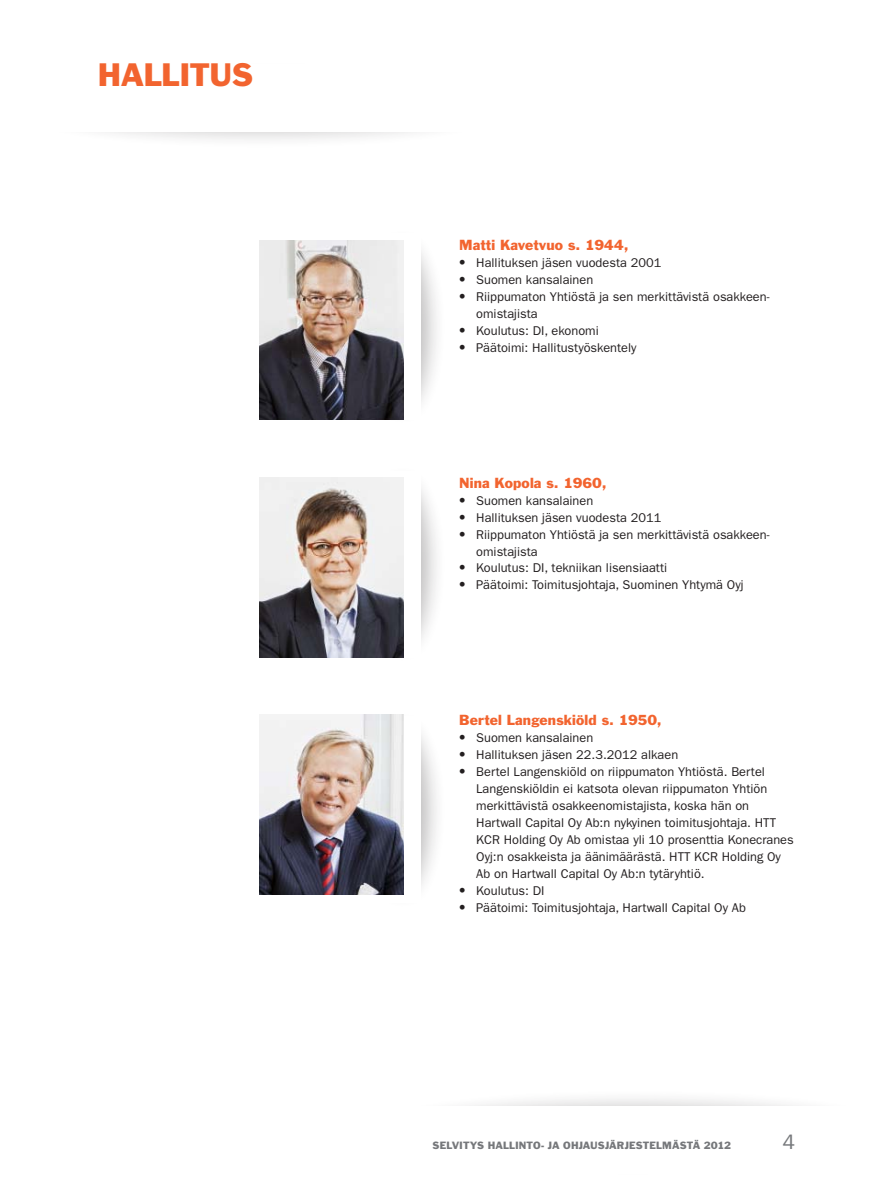
<style>
.page{position:relative;width:893px;height:1191px;background:#fff}
.page>*{position:absolute;margin:0;border:0;box-sizing:border-box;transform-origin:0 0}
.t1{font:30px "Franklin Gothic Std";letter-spacing:-.02em;color:#f2642f}
.t2{font:21px "ITC Franklin Gothic Std";color:#76787b}
.t3{font:13.5px "Franklin Gothic Std";letter-spacing:.01em;color:#f2642f}
.t4{font:12.75px/17px "ITC Franklin Gothic Std";color:#231f20}
.t5{font:9.75px "Franklin Gothic Std";letter-spacing:.005em;color:#76787b}
.s1{font-family:"Franklin Gothic Std"}
</style>
<div class="page">
<div style="left:381px;top:1087px;width:501px;height:88px;background:#231f20;opacity:.3"></div>
<div style="left:357px;top:1105px;width:536px;height:68px;background:#fff"></div>
<div style="left:358px;top:463px;width:87px;height:197px;background:#231f20;opacity:.3"></div>
<div style="left:353px;top:471px;width:68px;height:186px;background:#fff"></div>
<div style="left:358px;top:709px;width:87px;height:197px;background:#231f20;opacity:.3"></div>
<div style="left:353px;top:716px;width:68px;height:187px;background:#fff"></div>
<div style="left:358px;top:225px;width:87px;height:198px;background:#231f20;opacity:.3"></div>
<div style="left:353px;top:233px;width:68px;height:187px;background:#fff"></div>
<div style="left:22px;top:60px;width:473px;height:88px;background:#231f20;opacity:.3"></div>
<div style="left:0;top:64px;width:504px;height:68px;background:#fff"></div>
<img style="left:259px;top:240px;width:145px;height:180px">
<img style="left:259px;top:477px;width:145px;height:180px">
<img style="left:259px;top:715px;width:145px;height:179px">
<h1 class="t1" style="left:98px;top:56px;width:157px">HALLITUS</h1>
<p class="t3" style="left:459px;top:237px;width:171px">Matti Kavetvuo s. 1944,</p>
<p class="t4" style="left:459px;top:254px;width:204px"><span class="s1">•</span> Hallituksen jäsen vuodesta 2001</p>
<p class="t4" style="left:459px;top:271px;width:136px"><span class="s1">•</span> Suomen kansalainen</p>
<p class="t4" style="left:476px;top:288px;width:295px;text-indent:-17px"><span class="s1">•</span> Riippumaton Yhtiöstä ja sen merkittävistä osakkeen&shy;omistajista</p>
<p class="t4" style="left:459px;top:322px;width:141px"><span class="s1">•</span> Koulutus: DI, ekonomi</p>
<p class="t4" style="left:459px;top:339px;width:179px"><span class="s1">•</span> Päätoimi: Hallitustyöskentely</p>
<p class="t3" style="left:459px;top:474px;width:149px">Nina Kopola s. 1960,</p>
<p class="t4" style="left:459px;top:492px;width:136px"><span class="s1">•</span> Suomen kansalainen</p>
<p class="t4" style="left:459px;top:509px;width:204px"><span class="s1">•</span> Hallituksen jäsen vuodesta 2011</p>
<p class="t4" style="left:476px;top:526px;width:295px;text-indent:-17px"><span class="s1">•</span> Riippumaton Yhtiöstä ja sen merkittävistä osakkeen&shy;omistajista</p>
<p class="t4" style="left:459px;top:560px;width:209px"><span class="s1">•</span> Koulutus: DI, tekniikan lisensiaatti</p>
<p class="t4" style="left:459px;top:576px;width:286px"><span class="s1">•</span> Päätoimi: Toimitusjohtaja, Suominen Yhtymä Oyj</p>
<p class="t3" style="left:459px;top:711px;width:204px">Bertel Langenskiöld s. 1950,</p>
<p class="t4" style="left:459px;top:729px;width:136px"><span class="s1">•</span> Suomen kansalainen</p>
<p class="t4" style="left:459px;top:746px;width:220px"><span class="s1">•</span> Hallituksen jäsen 22.3.2012 alkaen</p>
<p class="t4" style="left:476px;top:763px;width:319px;text-indent:-17px"><span class="s1">•</span> Bertel Langenskiöld on riippumaton Yhtiöstä. Bertel Langenskiöldin ei katsota olevan riippumaton Yhtiön merkittävistä osakkeenomistajista, koska hän on Hartwall Capital Oy Ab:n nykyinen toimitusjohtaja. HTT KCR Holding Oy Ab omistaa yli 10 prosenttia Konecranes Oyj:n osakkeista ja äänimäärästä. HTT KCR Holding Oy Ab on Hartwall Capital Oy Ab:n tytäryhtiö.</p>
<p class="t4" style="left:459px;top:882px;width:87px"><span class="s1">•</span> Koulutus: DI</p>
<p class="t4" style="left:459px;top:899px;width:288px"><span class="s1">•</span> Päätoimi: Toimitusjohtaja, Hartwall Capital Oy Ab</p>
<p class="t5" style="left:433px;top:1139px;width:300px">SELVITYS HALLINTO- JA OHJAUSJÄRJESTELMÄSTÄ 2012</p>
<h2 class="t2" style="left:783px;top:1129px;width:14px">4</h2>
</div>
